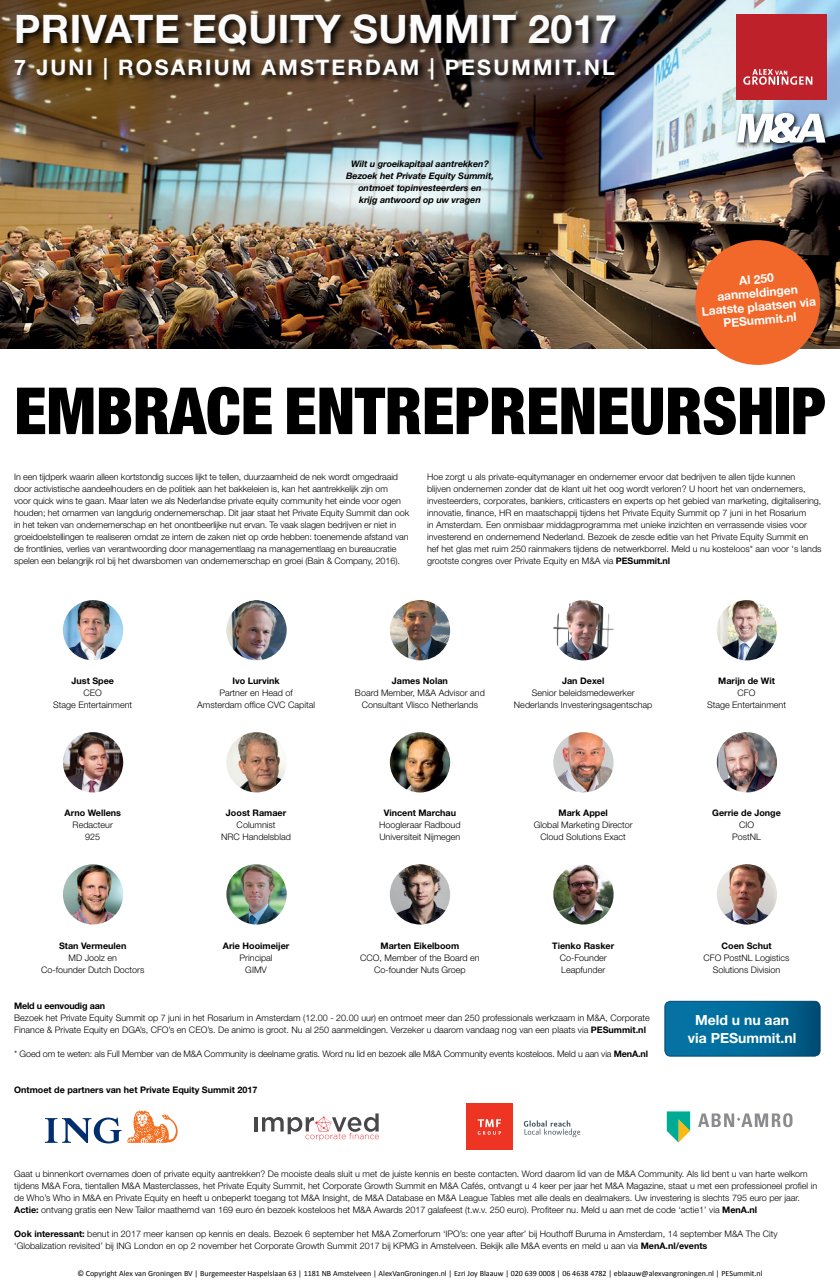
<style>
.page{position:relative;width:840px;height:1282px;background:#fff}
.page>*{position:absolute;margin:0;border:0;box-sizing:border-box;transform-origin:0 0}
.t1{font:900 condensed 65px "Helvetica Neue LT Std";letter-spacing:-.005em;color:#000}
.t2{font:700 39.4px "Helvetica Neue LT Std";letter-spacing:.01em;color:#fbfbfb}
.t3{font:700 21.4px "Helvetica Neue LT Std";letter-spacing:.1em;color:#fff}
.t4{font:700 14px/18px "Helvetica Neue LT Std";color:#fff;text-align:center}
.t5{font:700 12px/13.7px "Helvetica Neue";color:#fff;text-align:center}
.t6{font:300 9px/12px "Helvetica Neue LT Std";color:#000;text-align:center}
.t7{font:700 9px "Helvetica Neue LT Std";color:#000}
.t8{font:italic 700 9px/12px "Helvetica Neue LT Std";letter-spacing:-.005em;color:#000;text-align:center}
.t9{font:700 9px "Helvetica Neue LT Std";letter-spacing:-.02em;color:#000}
.t10{font:8px "Calibri";color:#000}
.s1{font-weight:700}
</style>
<div class="page">
<img style="left:0;top:0;width:839px;height:348px">
<div style="left:734px;top:111px;width:97px;height:39px;background:#000;opacity:.9"></div>
<svg style="left:736px;top:113px;width:88px;height:30px"></svg>
<img style="left:63px;top:600px;width:60px;height:60px;border-radius:30px">
<img style="left:226px;top:600px;width:60px;height:60px;border-radius:30px">
<img style="left:389px;top:600px;width:61px;height:60px;border-radius:30px">
<img style="left:553px;top:600px;width:60px;height:60px;border-radius:30px">
<img style="left:716px;top:600px;width:60px;height:60px;border-radius:30px">
<img style="left:63px;top:732px;width:60px;height:60px;border-radius:30px">
<img style="left:226px;top:732px;width:60px;height:60px;border-radius:30px">
<img style="left:389px;top:732px;width:61px;height:60px;border-radius:30px">
<img style="left:553px;top:732px;width:60px;height:60px;border-radius:30px">
<img style="left:716px;top:732px;width:60px;height:60px;border-radius:30px">
<img style="left:63px;top:864px;width:60px;height:60px;border-radius:30px">
<img style="left:226px;top:864px;width:60px;height:60px;border-radius:30px">
<img style="left:389px;top:864px;width:61px;height:60px;border-radius:30px">
<img style="left:553px;top:864px;width:60px;height:60px;border-radius:30px">
<img style="left:716px;top:864px;width:60px;height:60px;border-radius:30px">
<div style="left:13px;top:12px;width:610px;height:76px;background:#000;opacity:.9"></div>
<div style="left:735px;top:14px;width:90px;height:85px;background:#be2129"></div>
<svg style="left:743px;top:69px;width:69px;height:16px"></svg>
<div style="left:694px;top:240px;width:125px;height:125px;background:#f2682a;border-radius:50%"></div>
<svg style="left:665px;top:1001px;width:154px;height:55px;background:#016897"></svg>
<div style="left:664px;top:1000px;width:155px;height:56px;border:1px solid #00476f;border-radius:6px"></div>
<hr style="left:254px;top:1117px;width:4px;height:14px;background:#48484a">
<svg style="left:262px;top:1113px;width:116px;height:27px"></svg>
<div style="left:466px;top:1103px;width:46px;height:47px;background:#ee3524"></div>
<svg style="left:523px;top:1120px;width:57px;height:17px"></svg>
<svg style="left:477px;top:1119px;width:23px;height:15px"></svg>
<svg style="left:666px;top:1111px;width:23px;height:31px"></svg>
<svg style="left:698px;top:1113px;width:94px;height:14px"></svg>
<svg style="left:45px;top:1117px;width:76px;height:26px"></svg>
<svg style="left:127px;top:1110px;width:50px;height:32px"></svg>
<h2 class="t2" style="left:14px;top:5px;width:604px">PRIVATE EQUITY SUMMIT 2017</h2>
<h3 class="t3" style="left:14px;top:54px;width:602px">7 JUNI | ROSARIUM AMSTERDAM | PESUMMIT.NL</h3>
<p class="t8" style="left:346px;top:157px;width:149px">Wilt u groeikapitaal aantrekken?<br>Bezoek het Private Equity Summit, ontmoet topinvesteerders en<br>krijg antwoord op uw vragen</p>
<h3 class="t5" style="left:698px;top:277px;width:116px;rotate:-5deg">Al 250 aanmeldingen<br>Laatste plaatsen via<br>PESummit.nl</h3>
<h1 class="t1" style="left:14px;top:371px;width:812px">EMBRACE ENTREPRENEURSHIP</h1>
<p class="t6" style="left:14px;top:471px;width:396px;text-align:left">In een tijdperk waarin alleen kortstondig succes lijkt te tellen, duurzaamheid de nek wordt omgedraaid door activistische aandeelhouders en de politiek aan het bakkeleien is, kan het aantrekkelijk zijn om<br>voor quick wins te gaan. Maar laten we als Nederlandse private equity community het einde voor ogen houden; het omarmen van langdurig ondernemerschap. Dit jaar staat het Private Equity Summit dan ook in het teken van ondernemerschap en het onontbeerlijke nut ervan. Te vaak slagen bedrijven er niet in groeidoelstellingen te realiseren omdat ze intern de zaken niet op orde hebben: toenemende afstand van de frontlinies, verlies van verantwoording door managementlaag na managementlaag en bureaucratie spelen een belangrijk rol bij het dwarsbomen van ondernemerschap en groei (Bain &amp; Company, 2016).</p>
<p class="t6" style="left:427px;top:471px;width:396px;text-align:left">Hoe zorgt u als private-equitymanager en ondernemer ervoor dat bedrijven te allen tijde kunnen<br>blijven ondernemen zonder dat de klant uit het oog wordt verloren? U hoort het van ondernemers, investeerders, corporates, bankiers, criticasters en experts op het gebied van marketing, digitalisering, innovatie, finance, HR en maatschappij tijdens het Private Equity Summit op 7 juni in het Rosarium<br>in Amsterdam. Een onmisbaar middagprogramma met unieke inzichten en verrassende visies voor investerend en ondernemend Nederland. Bezoek de zesde editie van het Private Equity Summit en hef het glas met ruim 250 rainmakers tijdens de netwerkborrel. Meld u nu kosteloos* aan voor ‘s lands grootste congres over Private Equity en M&amp;A via <span class="s1">PESummit.nl</span></p>
<p class="t7" style="left:71px;top:675px;width:44px">Just Spee</p>
<p class="t6" style="left:53px;top:687px;width:81px">CEO<br>Stage Entertainment</p>
<p class="t7" style="left:64px;top:807px;width:58px">Arno Wellens</p>
<p class="t6" style="left:73px;top:819px;width:42px">Redacteur<br>925</p>
<p class="t7" style="left:232px;top:675px;width:49px">Ivo Lurvink</p>
<p class="t6" style="left:197px;top:687px;width:119px">Partner en Head of<br>Amsterdam office CVC Capital</p>
<p class="t7" style="left:226px;top:807px;width:62px">Joost Ramaer</p>
<p class="t6" style="left:221px;top:819px;width:71px">Columnist<br>NRC Handelsblad</p>
<p class="t7" style="left:392px;top:675px;width:57px">James Nolan</p>
<p class="t6" style="left:355px;top:687px;width:131px">Board Member, M&amp;A Advisor and<br>Consultant Vlisco Netherlands</p>
<p class="t7" style="left:562px;top:675px;width:44px">Jan Dexel</p>
<p class="t6" style="left:513px;top:687px;width:140px">Senior beleidsmedewerker<br>Nederlands Investeringsagentschap</p>
<p class="t7" style="left:383px;top:807px;width:74px">Vincent Marchau</p>
<p class="t6" style="left:379px;top:819px;width:83px;text-align:left">Hoogleraar Radboud<br>Universiteit Nijmegen</p>
<p class="t7" style="left:558px;top:807px;width:51px">Mark Appel</p>
<p class="t6" style="left:533px;top:819px;width:100px">Global Marketing Director<br>Cloud Solutions Exact</p>
<p class="t7" style="left:717px;top:675px;width:58px">Marijn de Wit</p>
<p class="t6" style="left:706px;top:687px;width:81px">CFO<br>Stage Entertainment</p>
<p class="t7" style="left:711px;top:807px;width:70px">Gerrie de Jonge</p>
<p class="t6" style="left:731px;top:819px;width:30px">CIO<br>PostNL</p>
<p class="t7" style="left:59px;top:939px;width:69px">Stan Vermeulen</p>
<p class="t6" style="left:41px;top:951px;width:105px">MD Joolz en<br>Co-founder Dutch Doctors</p>
<p class="t7" style="left:223px;top:939px;width:68px">Arie Hooimeijer</p>
<p class="t6" style="left:239px;top:951px;width:34px">Principal<br>GIMV</p>
<p class="t7" style="left:380px;top:939px;width:80px">Marten Eikelboom</p>
<p class="t6" style="left:360px;top:951px;width:121px">CCO, Member of the Board en<br>Co-founder Nuts Groep</p>
<p class="t7" style="left:552px;top:939px;width:63px">Tienko Rasker</p>
<p class="t6" style="left:559px;top:951px;width:48px;text-align:left">Co-Founder<br>Leapfunder</p>
<p class="t9" style="left:14px;top:999px;width:92px">Meld u eenvoudig aan</p>
<p class="t6" style="left:14px;top:1011px;width:636px;text-align:left">Bezoek het Private Equity Summit op 7 juni in het Rosarium in Amsterdam (12.00 - 20.00 uur) en ontmoet meer dan 250 professionals werkzaam in M&amp;A, Corporate<br>Finance &amp; Private Equity en DGA’s, CFO’s en CEO’s. De animo is groot. Nu al 250 aanmeldingen. Verzeker u daarom vandaag nog van een plaats via <span class="s1">PESummit.nl</span></p>
<p class="t6" style="left:14px;top:1047px;width:635px">* Goed om te weten: als Full Member van de M&amp;A Community is deelname gratis. Word nu lid en bezoek alle M&amp;A Community events kosteloos. Meld u aan via <span class="s1">MenA.nl</span></p>
<p class="t7" style="left:14px;top:1083px;width:245px">Ontmoet de partners van het Private Equity Summit 2017</p>
<p class="t7" style="left:721px;top:939px;width:52px">Coen Schut</p>
<p class="t6" style="left:703px;top:951px;width:87px">CFO PostNL Logistics<br>Solutions Division</p>
<h3 class="t4" style="left:687px;top:1010px;width:110px">Meld u nu aan via PESummit.nl</h3>
<p class="t6" style="left:14px;top:1167px;width:804px;text-align:left">Gaat u binnenkort overnames doen of private equity aantrekken? De mooiste deals sluit u met de juiste kennis en beste contacten. Word daarom lid van de M&amp;A Community. Als lid bent u van harte welkom tijdens M&amp;A Fora, tientallen M&amp;A Masterclasses, het Private Equity Summit, het Corporate Growth Summit en M&amp;A Cafés, ontvangt u 4 keer per jaar het M&amp;A Magazine, staat u met een professioneel profiel in de Who’s Who in M&amp;A en Private Equity en heeft u onbeperkt toegang tot M&amp;A Insight, de M&amp;A Database en M&amp;A League Tables met alle deals en dealmakers. Uw investering is slechts 795 euro per jaar.<br><span class="s1">Actie:</span> ontvang gratis een New Tailor maathemd van 169 euro én bezoek kosteloos het M&amp;A Awards 2017 galafeest (t.w.v. 250 euro). Profiteer nu. Meld u aan met de code ‘actie1’ via <span class="s1">MenA.nl</span></p>
<p class="t6" style="left:14px;top:1227px;width:764px;text-align:left"><span class="s1">Ook interessant:</span> benut in 2017 meer kansen op kennis en deals. Bezoek 6 september het M&amp;A Zomerforum ‘IPO’s: one year after’ bij Houthoff Buruma in Amsterdam, 14 september M&amp;A The City ‘Globalization revisited’ bij ING London en op 2 november het Corporate Growth Summit 2017 bij KPMG in Amstelveen. Bekijk alle M&amp;A events en meld u aan via <span class="s1">MenA.nl/events</span></p>
<p class="t10" style="left:77px;top:1267px;width:686px">© Copyright Alex van Groningen BV | Burgemeester Haspelslaan 63 | 1181 NB Amstelveen | AlexVanGroningen.nl | Ezri Joy Blaauw | 020 639 0008 | 06 4638 4782 | eblaauw@alexvangroningen.nl | PESummit.nl</p>
</div>
